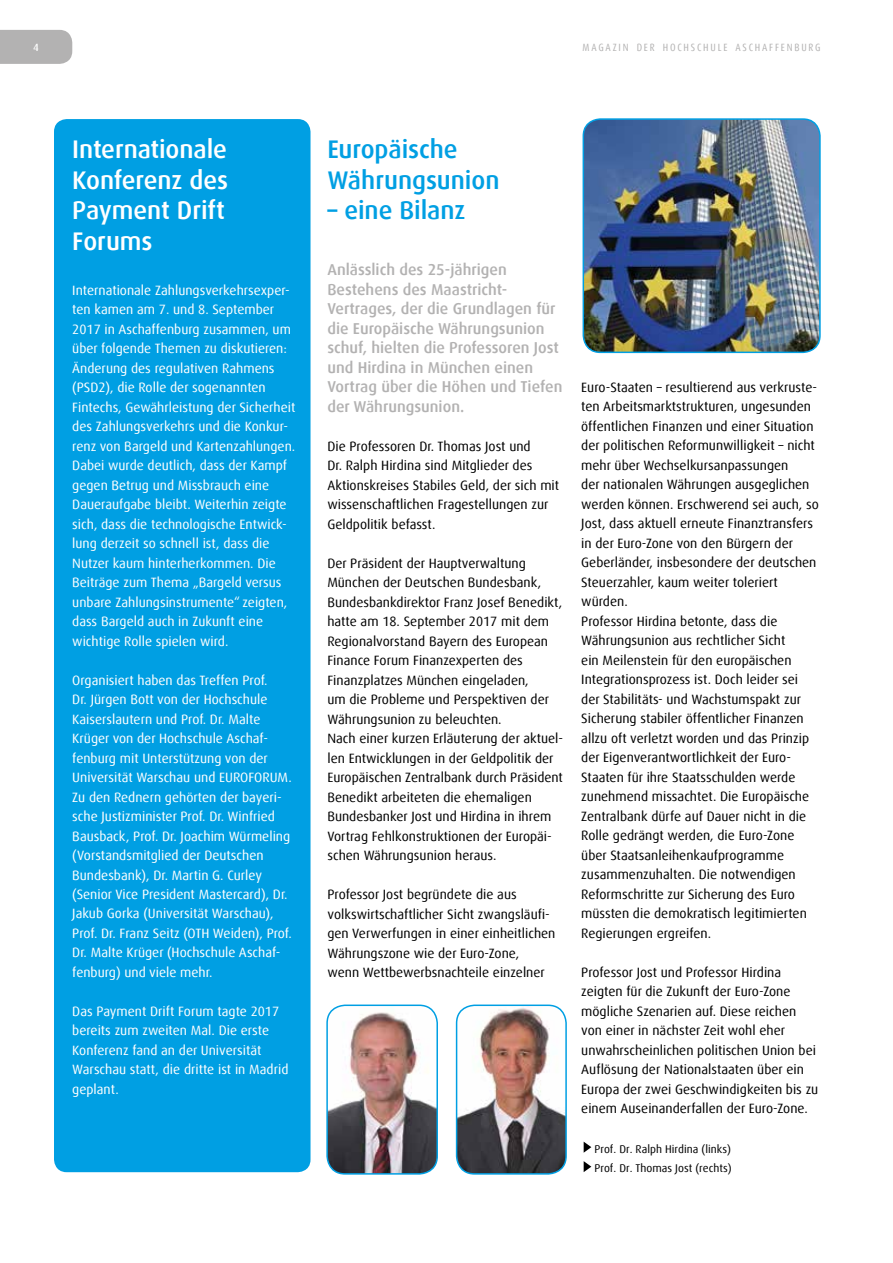
<style>
.page{position:relative;width:893px;height:1263px;background:#fff}
.page>*{position:absolute;margin:0;border:0;box-sizing:border-box;transform-origin:0 0}
.t1{font:500 25.5px/30.6px "Dax Offc";letter-spacing:-.005em;color:#fff}
.t2{font:500 25.5px/30.6px "Dax Offc";letter-spacing:-.005em;color:#009fe3}
.t3{font:500 15.75px/19.5px "Dax Offc";color:#b3b2b2}
.t4{font:13.5px/19.5px "Dax Offc";color:#000}
.t5{font:13.5px/19.5px "Dax Offc";color:#fff}
.t6{font:11.25px/19.5px "Dax Offc";color:#000}
.t7{font:condensed 10.5px "Dax Offc";letter-spacing:.17em;color:#b3b2b2}
.t8{font:500 10.5px "Dax Offc";color:#fff}
</style>
<div class="page">
<div style="left:0;top:30px;width:72px;height:34px;background:#b3b2b2"></div>
<div style="left:54px;top:119px;width:257px;height:1053px;background:#009fe3;border-radius:13px"></div>
<img style="left:583px;top:121px;width:237px;height:231px">
<div style="left:583px;top:118px;width:238px;height:235px;border:2px solid #009fe3;border-radius:17px"></div>
<img style="left:329px;top:1007px;width:108px;height:165px">
<div style="left:326px;top:1004px;width:112px;height:171px;border:2px solid #009fe3;border-radius:18px"></div>
<img style="left:457px;top:1007px;width:109px;height:167px">
<div style="left:456px;top:1004px;width:111px;height:171px;border:2px solid #009fe3;border-radius:18px"></div>
<svg style="left:584px;top:1142px;width:7px;height:11px"></svg>
<svg style="left:584px;top:1161px;width:7px;height:11px"></svg>
<p class="t8" style="left:33px;top:41px;width:7px">4</p>
<p class="t7" style="left:583px;top:41px;width:240px">MAGAZIN DER HOCHSCHULE ASCHAFFENBURG</p>
<h1 class="t1" style="left:72px;top:134px;width:157px">Internationale<br>Konferenz des<br>Payment Drift<br>Forums</h1>
<p class="t5" style="left:72px;top:280px;width:225px">Internationale Zahlungsverkehrsexper&shy;ten kamen am 7. und 8. September 2017 in Aschaffenburg zusammen, um über folgende Themen zu diskutieren:<br>Änderung des regulativen Rahmens (PSD2), die Rolle der sogenannten Fintechs, Gewährleistung der Sicherheit des Zahlungsverkehrs und die Konkur&shy;renz von Bargeld und Kartenzahlungen.<br>Dabei wurde deutlich, dass der Kampf gegen Betrug und Missbrauch eine Daueraufgabe bleibt. Weiterhin zeigte sich, dass die technologische Entwick&shy;lung derzeit so schnell ist, dass die Nutzer kaum hinterherkommen. Die Beiträge zum Thema „Bargeld versus unbare Zahlungsinstrumente“ zeigten, dass Bargeld auch in Zukunft eine wichtige Rolle spielen wird.</p>
<p class="t5" style="left:72px;top:670px;width:221px">Organisiert haben das Treffen Prof.<br>Dr. Jürgen Bott von der Hochschule Kaiserslautern und Prof. Dr. Malte Krüger von der Hochschule Aschaf&shy;fenburg mit Unterstützung von der Universität Warschau und EUROFORUM.<br>Zu den Rednern gehörten der bayeri&shy;sche Justizminister Prof. Dr. Winfried Bausback, Prof. Dr. Joachim Würmeling (Vorstandsmitglied der Deutschen Bundesbank), Dr. Martin G. Curley (Senior Vice President Mastercard), Dr.<br>Jakub Gorka (Universität Warschau), Prof. Dr. Franz Seitz (OTH Weiden), Prof.<br>Dr. Malte Krüger (Hochschule Aschaf&shy;fenburg) und viele mehr.</p>
<p class="t5" style="left:72px;top:1002px;width:218px">Das Payment Drift Forum tagte 2017 bereits zum zweiten Mal. Die erste<br>Konferenz fand an der Universität<br>Warschau statt, die dritte ist in Madrid geplant.</p>
<h1 class="t2" style="left:327px;top:134px;width:174px">Europäische<br>Währungsunion</h1>
<h1 class="t2" style="left:327px;top:195px;width:140px">– eine Bilanz</h1>
<p class="t3" style="left:327px;top:260px;width:237px">Anlässlich des 25-jährigen<br>Bestehens des Maastricht-<br>Vertrages, der die Grundlagen für die Europäische Währungsunion schuf, hielten die Professoren Jost und Hirdina in München einen<br>Vortrag über die Höhen und Tiefen der Währungsunion.</p>
<p class="t4" style="left:327px;top:436px;width:233px">Die Professoren Dr. Thomas Jost und<br>Dr. Ralph Hirdina sind Mitglieder des Aktionskreises Stabiles Geld, der sich mit wissenschaftlichen Fragestellungen zur Geldpolitik befasst.</p>
<p class="t4" style="left:327px;top:553px;width:237px">Der Präsident der Hauptverwaltung München der Deutschen Bundesbank, Bundesbankdirektor Franz Josef Benedikt, hatte am 18. September 2017 mit dem Regionalvorstand Bayern des European Finance Forum Finanzexperten des Finanzplatzes München eingeladen,<br>um die Probleme und Perspektiven der Währungsunion zu beleuchten.<br>Nach einer kurzen Erläuterung der aktuel&shy;len Entwicklungen in der Geldpolitik der Europäischen Zentralbank durch Präsident Benedikt arbeiteten die ehemaligen Bundesbanker Jost und Hirdina in ihrem Vortrag Fehlkonstruktionen der Europäi&shy;schen Währungsunion heraus.</p>
<p class="t4" style="left:327px;top:885px;width:230px">Professor Jost begründete die aus volkswirtschaftlicher Sicht zwangsläufi&shy;gen Verwerfungen in einer einheitlichen Währungszone wie der Euro-Zone,<br>wenn Wettbewerbsnachteile einzelner</p>
<p class="t4" style="left:581px;top:378px;width:239px">Euro-Staaten – resultierend aus verkruste&shy;ten Arbeitsmarktstrukturen, ungesunden öffentlichen Finanzen und einer Situation der politischen Reformunwilligkeit – nicht mehr über Wechselkursanpassungen<br>der nationalen Währungen ausgeglichen werden können. Erschwerend sei auch, so Jost, dass aktuell erneute Finanztransfers in der Euro-Zone von den Bürgern der Geberländer, insbesondere der deutschen Steuerzahler, kaum weiter toleriert würden.<br>Professor Hirdina betonte, dass die Währungsunion aus rechtlicher Sicht<br>ein Meilenstein für den europäischen Integrationsprozess ist. Doch leider sei der Stabilitäts- und Wachstumspakt zur Sicherung stabiler öffentlicher Finanzen allzu oft verletzt worden und das Prinzip der Eigenverantwortlichkeit der Euro-Staaten für ihre Staatsschulden werde zunehmend missachtet. Die Europäische Zentralbank dürfe auf Dauer nicht in die Rolle gedrängt werden, die Euro-Zone über Staatsanleihenkaufprogramme zusammenzuhalten. Die notwendigen Reformschritte zur Sicherung des Euro müssten die demokratisch legitimierten Regierungen ergreifen.</p>
<p class="t4" style="left:581px;top:962px;width:239px">Professor Jost und Professor Hirdina zeigten für die Zukunft der Euro-Zone mögliche Szenarien auf. Diese reichen von einer in nächster Zeit wohl eher unwahrscheinlichen politischen Union bei Auflösung der Nationalstaaten über ein Europa der zwei Geschwindigkeiten bis zu einem Auseinanderfallen der Euro-Zone.</p>
<p class="t6" style="left:594px;top:1139px;width:139px">Prof. Dr. Ralph Hirdina (links)<br>Prof. Dr. Thomas Jost (rechts)</p>
</div>
